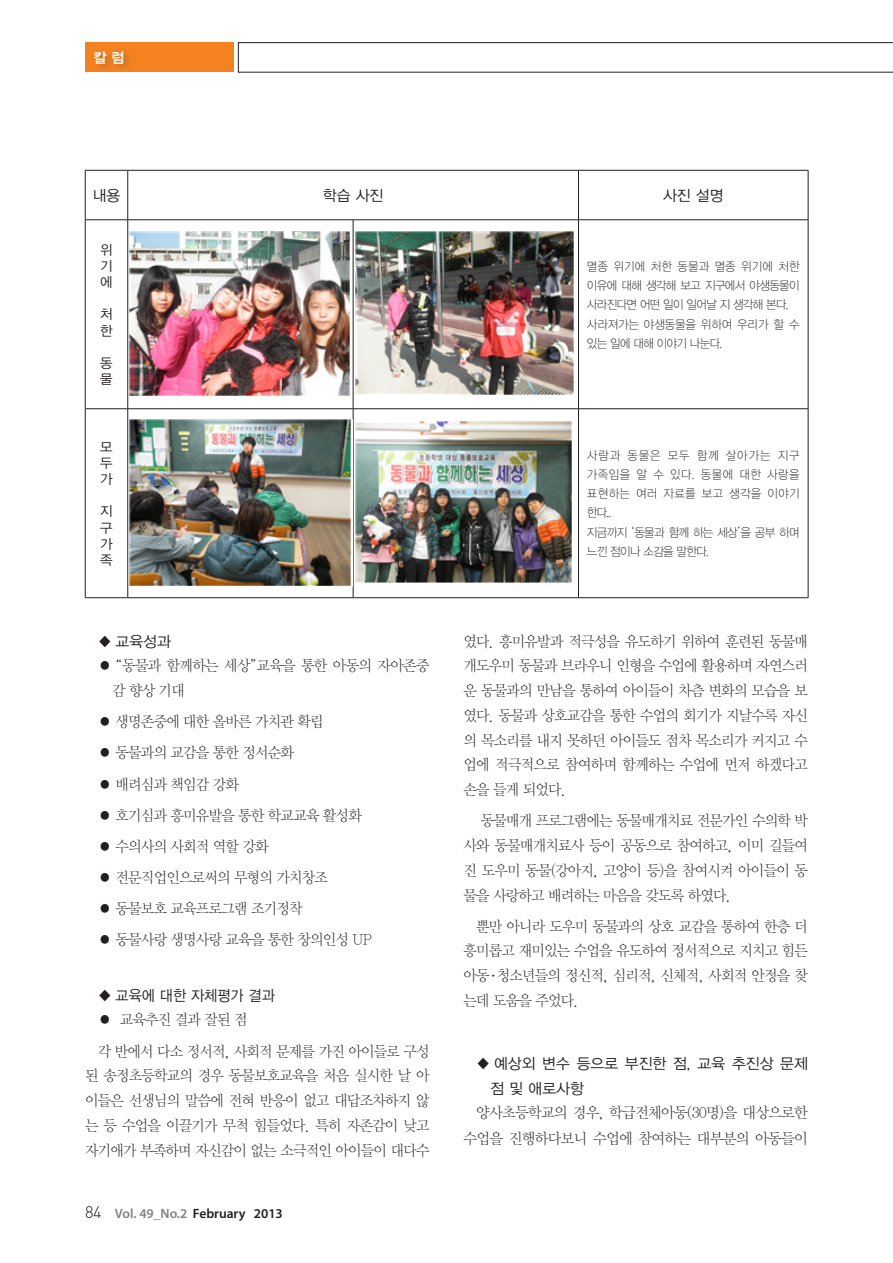
<style>
.page{position:relative;width:893px;height:1263px;background:#fff}
.page>*{position:absolute;margin:0;border:0;box-sizing:border-box;transform-origin:0 0}
.t1{font:15px/24.8px "YDIY Mj O310";letter-spacing:-.05em;color:#231f20;text-align:justify;scale:.95 1}
.t2{font:15px/25.5px "YDIY Mj O310";letter-spacing:-.05em;color:#231f20;text-align:right}
.ÙÅÁ_Û{font:15px/24.8px "YDIYGO320";color:#231f20}
.ÙÅÁ_Û-2{font:15px "YDIYGO320";color:#231f20;scale:.95 1}
.t3{font:14.25px "YDIYGO340";color:#fff}
.t4{font:600 13.5px "Myriad Pro";color:#231f20}
.ÙÅÁ_Û-3{font:13.5px "YDIYGO320";color:#231f20}
.ÙÅÁ_Û-4{font:12px/19.2px "YDIYGO310";letter-spacing:-.01em;color:#231f20;text-align:justify;scale:.95 1}
.ÙÅÁ_Û-5{font:12px/19.2px "YDIYGO310";letter-spacing:-.05em;color:#231f20;scale:.95 1}
.s1{font-family:"YDIYGO330"}
.s2{font-family:"YDIY Mj O330"}
.s3{font-family:"Gulim"}
.s4{font-family:"Dinlig";font-weight:400;font-size:16.5px}
.s5{color:#808285}
</style>
<div class="page">
<svg style="left:238px;top:43px;width:655px;height:29px"></svg>
<div style="left:85px;top:43px;width:149px;height:29px;background:#f58220"></div>
<div style="left:90px;top:46px;width:44px;height:29px;background:#231f20;opacity:.3"></div>
<hr style="left:85px;top:170px;width:43px;height:1px;background:#231f20">
<hr style="left:85px;top:170px;width:1px;height:50px;background:#231f20">
<hr style="left:128px;top:170px;width:225px;height:1px;background:#231f20">
<hr style="left:127px;top:170px;width:1px;height:50px;background:#231f20">
<hr style="left:353px;top:170px;width:225px;height:1px;background:#231f20">
<hr style="left:578px;top:170px;width:230px;height:1px;background:#231f20">
<hr style="left:578px;top:170px;width:1px;height:50px;background:#231f20">
<hr style="left:808px;top:170px;width:1px;height:50px;background:#231f20">
<hr style="left:85px;top:220px;width:43px;height:1px;background:#231f20">
<hr style="left:85px;top:220px;width:1px;height:189px;background:#231f20">
<hr style="left:128px;top:220px;width:225px;height:1px;background:#231f20">
<hr style="left:127px;top:220px;width:1px;height:189px;background:#231f20">
<hr style="left:353px;top:220px;width:225px;height:1px;background:#231f20">
<hr style="left:353px;top:220px;width:1px;height:189px;background:#231f20">
<hr style="left:578px;top:220px;width:230px;height:1px;background:#231f20">
<hr style="left:578px;top:220px;width:1px;height:189px;background:#231f20">
<hr style="left:808px;top:220px;width:1px;height:189px;background:#231f20">
<hr style="left:85px;top:408px;width:43px;height:1px;background:#231f20">
<hr style="left:85px;top:409px;width:1px;height:188px;background:#231f20">
<hr style="left:128px;top:408px;width:225px;height:1px;background:#231f20">
<hr style="left:127px;top:409px;width:1px;height:188px;background:#231f20">
<hr style="left:353px;top:408px;width:225px;height:1px;background:#231f20">
<hr style="left:353px;top:409px;width:1px;height:188px;background:#231f20">
<hr style="left:578px;top:408px;width:230px;height:1px;background:#231f20">
<hr style="left:578px;top:409px;width:1px;height:188px;background:#231f20">
<hr style="left:808px;top:409px;width:1px;height:188px;background:#231f20">
<hr style="left:85px;top:597px;width:43px;height:1px;background:#231f20">
<hr style="left:128px;top:597px;width:225px;height:1px;background:#231f20">
<hr style="left:353px;top:597px;width:225px;height:1px;background:#231f20">
<hr style="left:578px;top:597px;width:230px;height:1px;background:#231f20">
<img style="left:130px;top:231px;width:220px;height:166px">
<img style="left:355px;top:232px;width:219px;height:163px">
<img style="left:130px;top:420px;width:222px;height:167px">
<img style="left:355px;top:421px;width:217px;height:162px">
<p class="t3" style="left:94px;top:49px;width:33px">칼 럼</p>
<p class="ÙÅÁ_Û" style="left:93px;top:183px;width:29px">내용</p>
<p class="ÙÅÁ_Û" style="left:323px;top:183px;width:62px">학습 사진</p>
<p class="ÙÅÁ_Û" style="left:663px;top:183px;width:62px">사진 설명</p>
<p class="ÙÅÁ_Û-3" style="left:100px;top:242px;width:14px">위</p>
<p class="ÙÅÁ_Û-3" style="left:100px;top:258px;width:14px">기</p>
<p class="ÙÅÁ_Û-3" style="left:100px;top:274px;width:14px">에</p>
<p class="ÙÅÁ_Û-3" style="left:100px;top:307px;width:14px">처</p>
<p class="ÙÅÁ_Û-3" style="left:100px;top:323px;width:14px">한</p>
<p class="ÙÅÁ_Û-3" style="left:100px;top:355px;width:14px">동</p>
<p class="ÙÅÁ_Û-3" style="left:100px;top:372px;width:14px">물</p>
<p class="ÙÅÁ_Û-3" style="left:100px;top:439px;width:14px">모</p>
<p class="ÙÅÁ_Û-3" style="left:100px;top:455px;width:14px">두</p>
<p class="ÙÅÁ_Û-3" style="left:100px;top:472px;width:14px">가</p>
<p class="ÙÅÁ_Û-3" style="left:100px;top:504px;width:14px">지</p>
<p class="ÙÅÁ_Û-3" style="left:100px;top:520px;width:14px">구</p>
<p class="ÙÅÁ_Û-3" style="left:100px;top:536px;width:14px">가</p>
<p class="ÙÅÁ_Û-3" style="left:100px;top:553px;width:14px">족</p>
<p class="ÙÅÁ_Û" style="left:98px;top:629px;width:75px"><span class="s1">◆</span> 교육성과</p>
<p class="t1" style="left:112px;top:654px;width:336px;text-indent:-14px"><span class="s2">●</span> <span class="s3">“</span>동물과 함께하는 세상<span class="s3">”</span>교육을 통한 아동의 자아존중 감 향상 기대</p>
<p class="t1" style="left:98px;top:710px;width:239px"><span class="s2">●</span> 생명존중에 대한 올바른 가치관 확립</p>
<p class="t1" style="left:98px;top:741px;width:208px"><span class="s2">●</span> 동물과의 교감을 통한 정서순화</p>
<p class="t1" style="left:98px;top:772px;width:150px"><span class="s2">●</span> 배려심과 책임감 강화</p>
<p class="t1" style="left:98px;top:803px;width:279px"><span class="s2">●</span> 호기심과 흥미유발을 통한 학교교육 활성화</p>
<p class="t1" style="left:98px;top:834px;width:181px"><span class="s2">●</span> 수의사의 사회적 역할 강화</p>
<p class="t1" style="left:98px;top:866px;width:244px"><span class="s2">●</span> 전문직업인으로써의 무형의 가치창조</p>
<p class="t1" style="left:98px;top:897px;width:217px"><span class="s2">●</span> 동물보호 교육프로그램 조기정착</p>
<p class="t1" style="left:98px;top:928px;width:290px"><span class="s2">●</span> 동물사랑 생명사랑 교육을 통한 창의인성 UP</p>
<p class="ÙÅÁ_Û-2" style="left:98px;top:987px;width:188px"><span class="s1">◆</span> 교육에 대한 자체평가 결과</p>
<p class="t1" style="left:98px;top:1008px;width:159px"><span class="s2">●</span> 교육추진 결과 잘된 점</p>
<p class="t1" style="left:85px;top:1039px;width:364px;text-indent:13px">각 반에서 다소 정서적, 사회적 문제를 가진 아이들로 구성 된 송정초등학교의 경우 동물보호교육을 처음 실시한 날 아 이들은 선생님의 말씀에 전혀 반응이 없고 대답조차하지 않 는 등 수업을 이끌기가 무척 힘들었다. 특히 자존감이 낮고 자기애가 부족하며 자신감이 없는 소극적인 아이들이 대다수</p>
<p class="t4" style="left:85px;top:1205px;width:199px"><span class="s4">84</span> <span class="s5">Vol. 49_No.2</span> February 2013</p>
<p class="ÙÅÁ_Û-4" style="left:587px;top:257px;width:225px">멸종 위기에 처한 동물과 멸종 위기에 처한 이유에 대해 생각해 보고 지구에서 야생동물이 사라진다면 어떤 일이 일어날 지 생각해 본다.</p>
<p class="ÙÅÁ_Û-4" style="left:587px;top:314px;width:225px">사라져가는 야생동물을 위하여 우리가 할 수 있는 일에 대해 이야기 나눈다.</p>
<p class="ÙÅÁ_Û-4" style="left:587px;top:446px;width:225px">사람과 동물은 모두 함께 살아가는 지구 가족임을 알 수 있다. 동물에 대한 사랑을 표현하는 여러 자료를 보고 생각을 이야기 한다..</p>
<p class="ÙÅÁ_Û-5" style="left:587px;top:523px;width:225px">지금까지 <span class="s3">‘</span>동물과 함께 하는 세상<span class="s3">’</span>을 공부 하며 느낀 점이나 소감을 말한다.</p>
<p class="t1" style="left:463px;top:629px;width:364px">였다. 흥미유발과 적극성을 유도하기 위하여 훈련된 동물매 개도우미 동물과 브라우니 인형을 수업에 활용하며 자연스러 운 동물과의 만남을 통하여 아이들이 차츰 변화의 모습을 보 였다. 동물과 상호교감을 통한 수업의 회기가 지날수록 자신 의 목소리를 내지 못하던 아이들도 점차 목소리가 커지고 수 업에 적극적으로 참여하며 함께하는 수업에 먼저 하겠다고 손을 들게 되었다.</p>
<p class="t1" style="left:463px;top:809px;width:364px;text-indent:17px">동물매개 프로그램에는 동물매개치료 전문가인 수의학 박 사와 동물매개치료사 등이 공동으로 참여하고, 이미 길들여 진 도우미 동물(강아지, 고양이 등)을 참여시켜 아이들이 동 물을 사랑하고 배려하는 마음을 갖도록 하였다.</p>
<p class="t1" style="left:463px;top:914px;width:364px;text-indent:13px">뿐만 아니라 도우미 동물과의 상호 교감을 통하여 한층 더 흥미롭고 재미있는 수업을 유도하여 정서적으로 지치고 힘든 아동<span class="s3">ᆞ</span>청소년들의 정신적, 심리적, 신체적, 사회적 안정을 찾 는데 도움을 주었다.</p>
<p class="ÙÅÁ_Û" style="left:490px;top:1051px;width:319px;text-indent:-14px"><span class="s1">◆</span> 예상외 변수 등으로 부진한 점, 교육 추진상 문제 점 및 애로사항</p>
<p class="t2" style="left:463px;top:1100px;width:346px">양사초등학교의 경우, 학급전체아동(30명)을 대상으로한 수업을 진행하다보니 수업에 참여하는 대부분의 아동들이</p>
</div>
